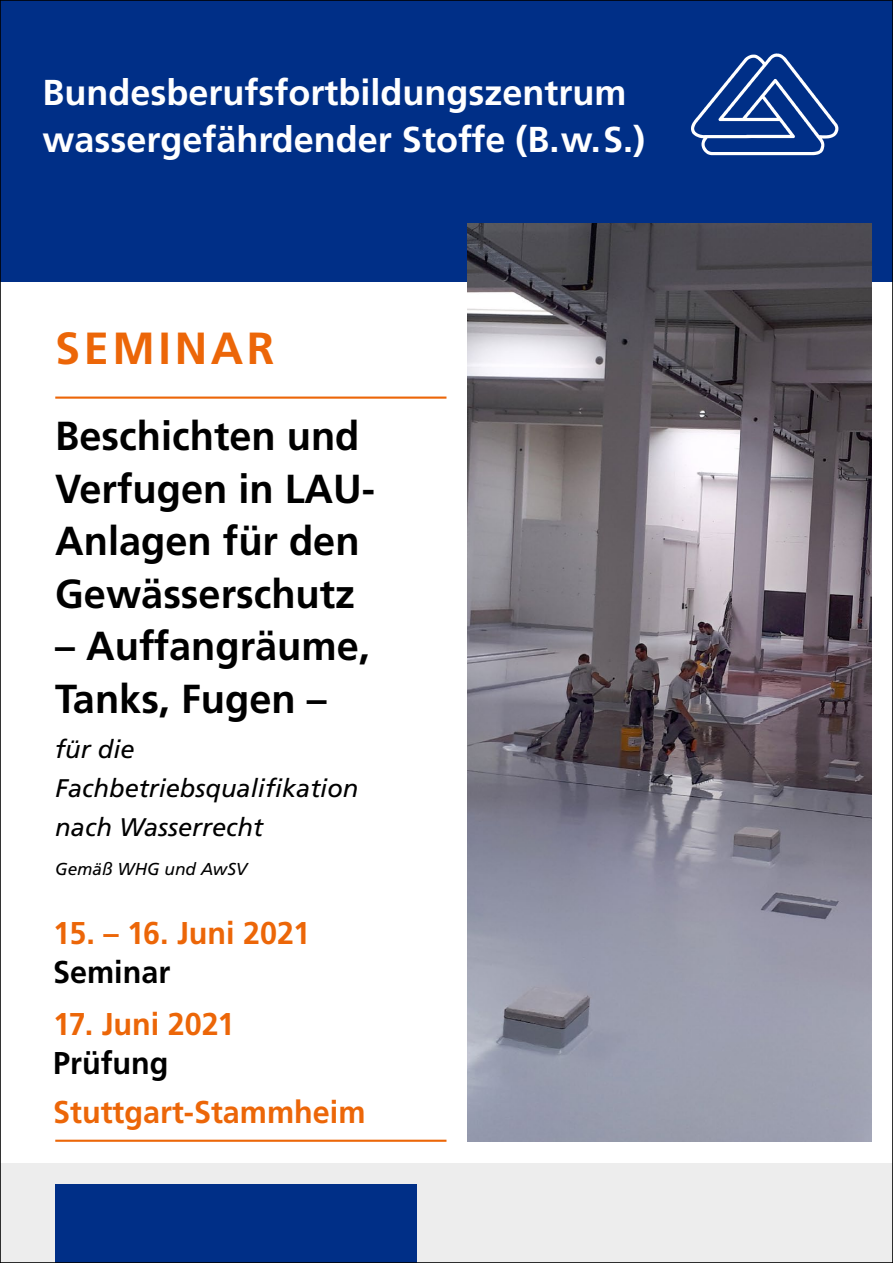
<style>
.page{position:relative;width:893px;height:1263px;background:#fff}
.page>*{position:absolute;margin:0;border:0;box-sizing:border-box;transform-origin:0 0}
.t1{font:700 45px "Frutiger";letter-spacing:.08em;color:#ec6608}
.t2{font:700 40.5px/52.5px "Frutiger";color:#000}
.t3{font:700 36px/47.4px "Frutiger";color:#fff}
.t4{font:700 31.5px "Frutiger";color:#ec6608}
.t5{font:700 31.5px "Frutiger";color:#000}
.t6{font:italic 25.5px/39px "Frutiger";color:#000}
.t7{font:italic 17.25px "Frutiger";color:#000}
</style>
<div class="page">
<div style="left:0;top:0;width:893px;height:281px;background:#002f87"></div>
<div style="left:0;top:1163px;width:893px;height:100px;background:#ededed"></div>
<img style="left:468px;top:223px;width:404px;height:919px">
<hr style="left:55px;top:396px;width:391px;height:3px;background:#ec6608">
<hr style="left:55px;top:1140px;width:391px;height:2px;background:#ec6608">
<svg style="left:691px;top:53px;width:147px;height:102px"></svg>
<div style="left:55px;top:1184px;width:362px;height:79px;background:#002f87"></div>
<p class="t3" style="left:43px;top:68px;width:604px">Bundesberufsfortbildungszentrum wassergefährdender Stoffe (B.w.S.)</p>
<p class="t1" style="left:55px;top:321px;width:221px">SEMINAR</p>
<p class="t2" style="left:55px;top:409px;width:321px">Beschichten und<br>Verfugen in LAU-<br>Anlagen für den<br>Gewässerschutz</p>
<p class="t2" style="left:55px;top:619px;width:316px">– Auffangräume,<br>Tanks, Fugen –</p>
<p class="t6" style="left:55px;top:729px;width:305px">für die<br>Fachbetriebsqualifikation nach Wasserrecht</p>
<p class="t7" style="left:55px;top:859px;width:194px">Gemäß WHG und AwSV</p>
<p class="t4" style="left:53px;top:915px;width:258px">15. – 16. Juni 2021</p>
<p class="t5" style="left:53px;top:954px;width:119px">Seminar</p>
<p class="t4" style="left:53px;top:1005px;width:183px">17. Juni 2021</p>
<p class="t5" style="left:53px;top:1044px;width:117px">Prüfung</p>
<p class="t4" style="left:53px;top:1093px;width:314px">Stuttgart-Stammheim</p>
</div>
